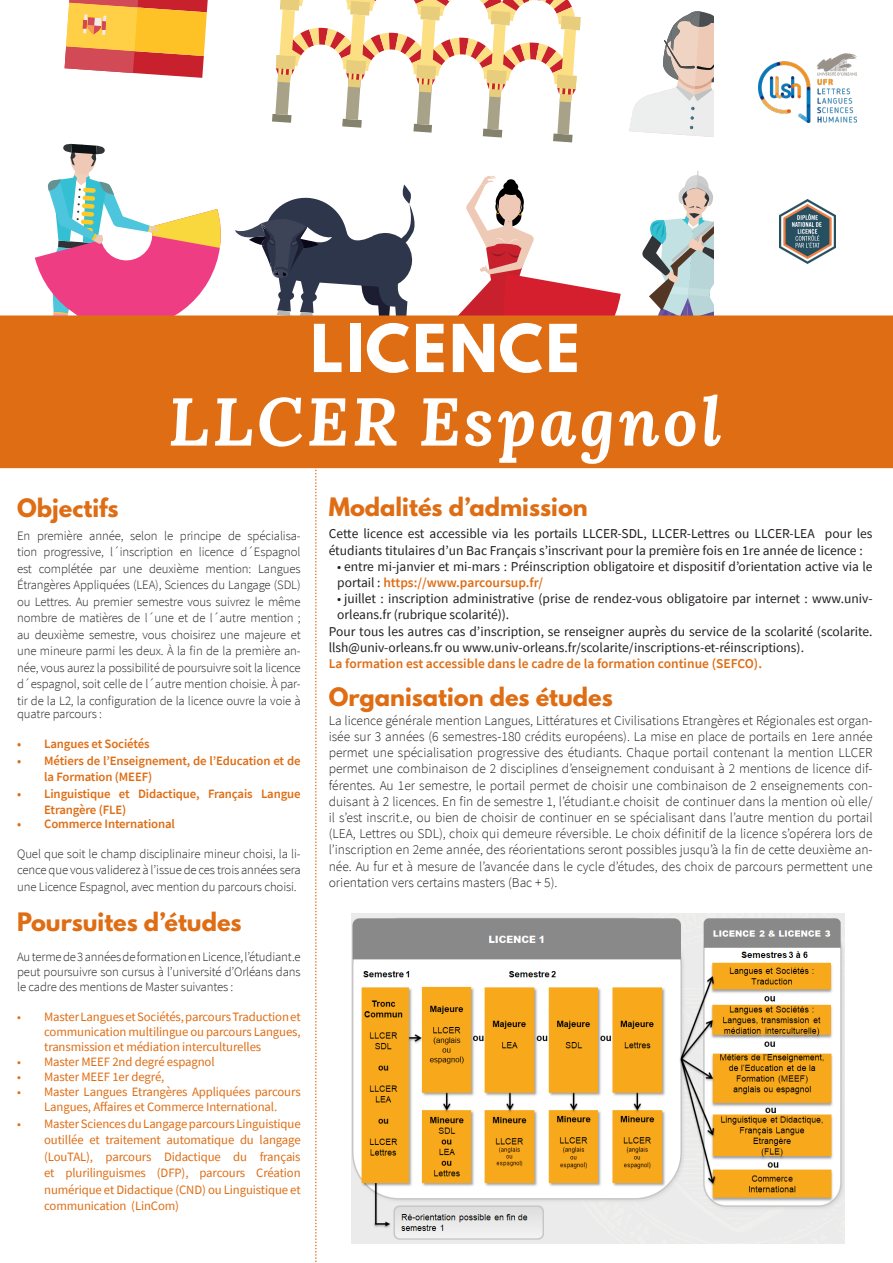
<style>
.page{position:relative;width:893px;height:1263px;background:#fff}
.page>*{position:absolute;margin:0;border:0;box-sizing:border-box;transform-origin:0 0}
.t1{font:italic 700 67.5px "Lora";letter-spacing:.05em;color:#fff}
.t2{font:700 58.5px "League Spartan";letter-spacing:.05em;color:#fff}
.t3{font:700 22.5px "League Spartan";color:#df6d14}
.t4{font:300 13.5px/16.2px "Source Sans Pro";color:#231f20;text-align:justify}
.t5{font:13.5px/16.2px "Source Sans Pro";color:#231f20}
.t6{font:600 13.5px "Source Sans Pro";color:#df6d14}
.t7{font:300 12.75px/16.5px "Source Sans Pro";letter-spacing:-.01em;color:#231f20;text-align:justify}
.t8{font:12.75px/16.5px "Source Sans Pro";letter-spacing:-.01em;color:#df6d14;text-align:justify}
.t9{font:600 12.75px/16.5px "Source Sans Pro";letter-spacing:-.01em;color:#df6d14}
.s1{font-weight:600;color:#df6d14}
</style>
<div class="page">
<svg style="left:65px;top:0;width:143px;height:78px;background:#eb954e"></svg>
<svg style="left:272px;top:0;width:309px;height:142px"></svg>
<svg style="left:629px;top:11px;width:84px;height:126px"></svg>
<svg style="left:35px;top:143px;width:186px;height:172px"></svg>
<svg style="left:235px;top:176px;width:386px;height:139px"></svg>
<svg style="left:642px;top:171px;width:71px;height:144px"></svg>
<img style="left:351px;top:914px;width:493px;height:329px">
<div style="left:0;top:315px;width:893px;height:153px;background:#df6d14"></div>
<svg style="left:315px;top:467px;width:2px;height:795px"></svg>
<img style="left:759px;top:53px;width:97px;height:70px">
<img style="left:779px;top:199px;width:57px;height:65px">
<p class="t2" style="left:310px;top:303px;width:271px">LICENCE</p>
<p class="t1" style="left:168px;top:375px;width:555px">LLCER Espagnol</p>
<p class="t3" style="left:17px;top:491px;width:103px">Objectifs</p>
<p class="t7" style="left:17px;top:527px;width:285px">En première année, selon le principe de spécialisa&shy;tion progressive, l´inscription en licence d´Espagnol est complétée par une deuxième mention: Langues Étrangères Appliquées (LEA), Sciences du Langage (SDL) ou Lettres. Au premier semestre vous suivrez le même nombre de matières de l´une et de l´autre mention ; au deuxième semestre, vous choisirez une majeure et une mineure parmi les deux. À la fin de la première an&shy;née, vous aurez la possibilité de poursuivre soit la licence d´espagnol, soit celle de l´autre mention choisie. À par&shy;tir de la L2, la configuration de la licence ouvre la voie à</p>
<p class="t7" style="left:17px;top:706px;width:86px">quatre parcours :</p>
<p class="t9" style="left:17px;top:736px;width:134px">• Langues et Sociétés</p>
<p class="t9" style="left:44px;top:752px;width:258px;text-indent:-27px">• Métiers de l’Enseignement, de l’Education et de la Formation (MEEF)</p>
<p class="t9" style="left:44px;top:785px;width:258px;text-indent:-27px">• Linguistique et Didactique, Français Langue<br>Etrangère (FLE)</p>
<p class="t9" style="left:17px;top:815px;width:159px">• Commerce International</p>
<p class="t7" style="left:17px;top:845px;width:285px">Quel que soit le champ disciplinaire mineur choisi, la li&shy;cence que vous validerez à l’issue de ces trois années sera une Licence Espagnol, avec mention du parcours choisi.</p>
<p class="t3" style="left:17px;top:905px;width:226px">Poursuites d’études</p>
<p class="t7" style="left:17px;top:949px;width:285px;line-height:15px">Au terme de 3 années de formation en Licence, l’étudiant.e peut poursuivre son cursus à l’université d’Orléans dans le cadre des mentions de Master suivantes :</p>
<p class="t8" style="left:44px;top:1009px;width:258px;line-height:15px;text-indent:-27px">• Master Langues et Sociétés, parcours Traduction et communication multilingue ou parcours Langues, transmission et médiation interculturelles</p>
<p class="t8" style="left:17px;top:1054px;width:199px">• Master MEEF 2nd degré espagnol</p>
<p class="t8" style="left:17px;top:1069px;width:149px">• Master MEEF 1er degré,</p>
<p class="t8" style="left:17px;top:1084px;width:285px;line-height:15px;text-align:center">• Master Langues Etrangères Appliquées parcours<br>Langues, Affaires et Commerce International.</p>
<p class="t8" style="left:44px;top:1115px;width:258px;text-indent:-27px">• Master Sciences du Langage parcours Linguistique outillée et traitement automatique du langage (LouTAL), parcours Didactique du français et plurilinguismes (DFP), parcours Création numérique et Didactique (CND) ou Linguistique et communication (LinCom)</p>
<p class="t3" style="left:329px;top:489px;width:260px">Modalités d’admission</p>
<p class="t5" style="left:329px;top:526px;width:545px">Cette licence est accessible via les portails LLCER-SDL, LLCER-Lettres ou LLCER-LEA pour les étudiants titulaires d’un Bac Français s’inscrivant pour la première fois en 1re année de licence :</p>
<p class="t5" style="left:337px;top:558px;width:537px">• entre mi-janvier et mi-mars : Préinscription obligatoire et dispositif d’orientation active via le portail : <span class="s1">https://www.parcoursup.fr/</span></p>
<p class="t5" style="left:337px;top:590px;width:537px">• juillet : inscription administrative (prise de rendez-vous obligatoire par internet : www.univ&shy;orleans.fr (rubrique scolarité)).</p>
<p class="t5" style="left:329px;top:623px;width:545px">Pour tous les autres cas d’inscription, se renseigner auprès du service de la scolarité (scolarite. llsh@univ-orleans.fr ou www.univ-orleans.fr/scolarite/inscriptions-et-réinscriptions).</p>
<p class="t6" style="left:329px;top:655px;width:435px">La formation est accessible dans le cadre de la formation continue (SEFCO).</p>
<p class="t3" style="left:329px;top:679px;width:286px">Organisation des études</p>
<p class="t4" style="left:329px;top:712px;width:545px">La licence générale mention Langues, Littératures et Civilisations Etrangères et Régionales est organ&shy;isée sur 3 années (6 semestres-180 crédits européens). La mise en place de portails en 1ere année permet une spécialisation progressive des étudiants. Chaque portail contenant la mention LLCER permet une combinaison de 2 disciplines d’enseignement conduisant à 2 mentions de licence dif&shy;férentes. Au 1er semestre, le portail permet de choisir une combinaison de 2 enseignements con&shy;duisant à 2 licences. En fin de semestre 1, l’étudiant.e choisit de continuer dans la mention où elle/ il s’est inscrit.e, ou bien de choisir de continuer en se spécialisant dans l’autre mention du portail (LEA, Lettres ou SDL), choix qui demeure réversible. Le choix définitif de la licence s’opérera lors de l’inscription en 2eme année, des réorientations seront possibles jusqu’à la fin de cette deuxième an&shy;née. Au fur et à mesure de l’avancée dans le cycle d’études, des choix de parcours permettent une orientation vers certains masters (Bac + 5).</p>
</div>
